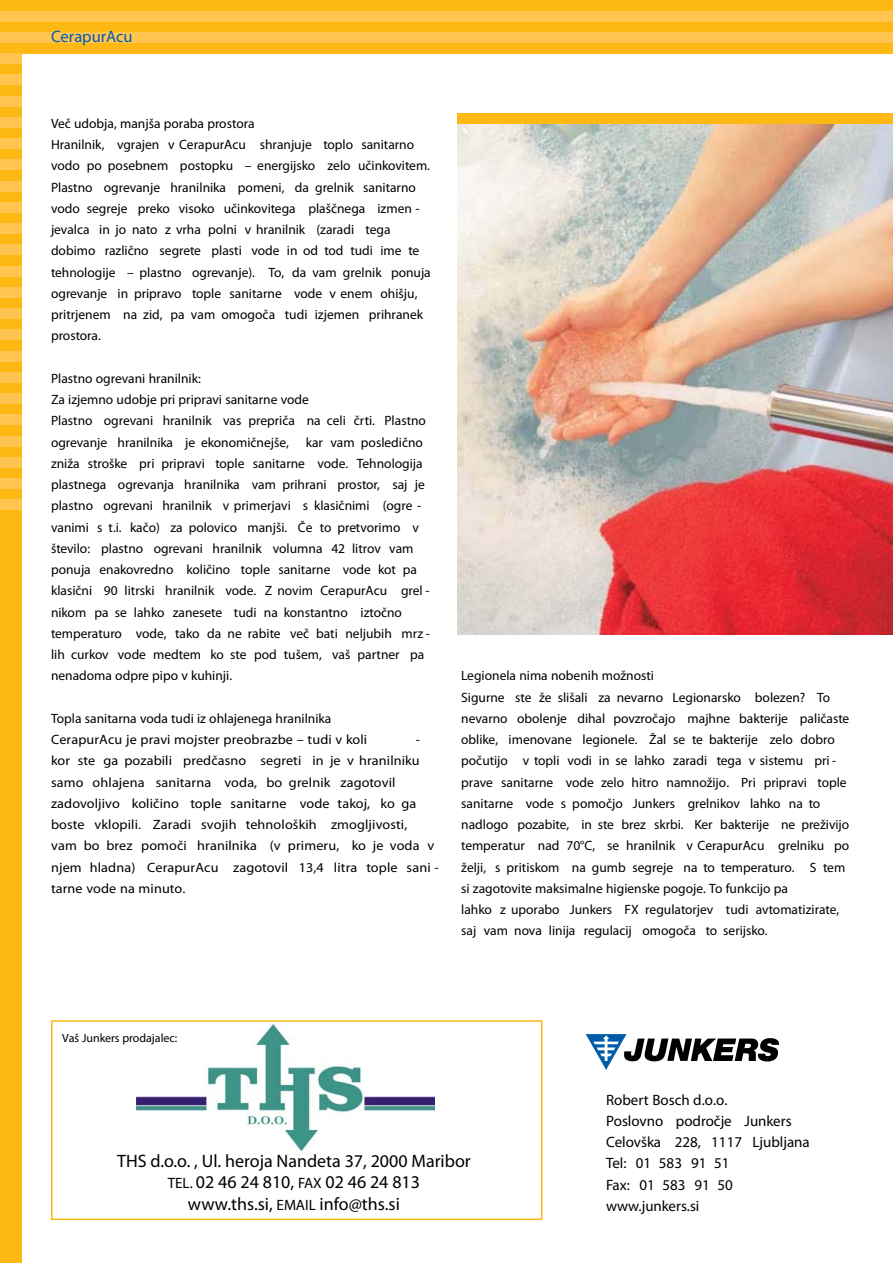
<style>
.page{position:relative;width:893px;height:1263px;background:#fff}
.page>*{position:absolute;margin:0;border:0;box-sizing:border-box;transform-origin:0 0}
.t1{font:18px/21.6px "Myriad Pro";color:#000;text-align:center}
.t2{font:700 16.5px "Bosch Sans";color:#005bab}
.t3{font:15px/21.3px "Bosch Sans";color:#000}
.t4{font:13.5px/21.3px "Bosch Sans";color:#000}
.t5{font:13.5px/21.3px "Bosch Sans";color:#000;scale:1.05 1}
.t6{font:700 13.5px/21.3px "Bosch Sans";color:#000}
.t7{font:italic 12px "Bosch Sans";color:#000}
.s1{font-size:15px}
</style>
<div class="page">
<img style="left:136px;top:1024px;width:299px;height:126px">
<img style="left:458px;top:124px;width:435px;height:511px">
<div style="left:0;top:0;width:893px;height:53px;background:#fdb813"></div>
<div style="left:0;top:11px;width:893px;height:11px;background:#ffc54e"></div>
<div style="left:0;top:32px;width:893px;height:11px;background:#ffc54e"></div>
<div style="left:0;top:0;width:21px;height:1263px;background:#fdb813"></div>
<div style="left:0;top:11px;width:21px;height:11px;background:#ffc54e"></div>
<div style="left:0;top:32px;width:21px;height:11px;background:#ffc54e"></div>
<div style="left:0;top:53px;width:21px;height:11px;background:#ffc54e"></div>
<div style="left:0;top:75px;width:21px;height:10px;background:#ffc54e"></div>
<div style="left:0;top:96px;width:21px;height:11px;background:#ffc54e"></div>
<div style="left:0;top:117px;width:21px;height:11px;background:#ffc54e"></div>
<div style="left:0;top:138px;width:21px;height:11px;background:#ffc54e"></div>
<div style="left:0;top:160px;width:21px;height:10px;background:#ffc54e"></div>
<div style="left:0;top:181px;width:21px;height:11px;background:#ffc54e"></div>
<div style="left:0;top:202px;width:21px;height:11px;background:#ffc54e"></div>
<div style="left:0;top:223px;width:21px;height:11px;background:#ffc54e"></div>
<div style="left:0;top:245px;width:21px;height:10px;background:#ffc54e"></div>
<div style="left:0;top:266px;width:21px;height:11px;background:#ffc54e"></div>
<div style="left:0;top:287px;width:21px;height:11px;background:#ffc54e"></div>
<div style="left:0;top:308px;width:21px;height:11px;background:#ffc54e"></div>
<div style="left:0;top:330px;width:21px;height:10px;background:#ffc54e"></div>
<div style="left:0;top:351px;width:21px;height:11px;background:#ffc54e"></div>
<div style="left:0;top:372px;width:21px;height:11px;background:#ffc54e"></div>
<div style="left:0;top:393px;width:21px;height:11px;background:#ffc54e"></div>
<div style="left:0;top:415px;width:21px;height:10px;background:#ffc54e"></div>
<div style="left:0;top:436px;width:21px;height:11px;background:#ffc54e"></div>
<div style="left:0;top:457px;width:21px;height:11px;background:#ffc54e"></div>
<div style="left:0;top:478px;width:21px;height:11px;background:#ffc54e"></div>
<div style="left:0;top:500px;width:21px;height:10px;background:#ffc54e"></div>
<div style="left:51px;top:1020px;width:491px;height:200px;border:2px solid #fdb813"></div>
<svg style="left:586px;top:1035px;width:193px;height:34px"></svg>
<div style="left:458px;top:114px;width:435px;height:10px;background:#fdb813"></div>
<p class="t2" style="left:51px;top:31px;width:83px">CerapurAcu</p>
<p class="t6" style="left:51px;top:113px;width:205px">Več udobja, manjša poraba prostora</p>
<p class="t4" style="left:51px;top:135px;width:381px">Hranilnik, vgrajen v CerapurAcu shranjuje toplo sanitarno vodo po posebnem postopku – energijsko zelo učinkovitem.<br>Plastno ogrevanje hranilnika pomeni, da grelnik sanitarno vodo segreje preko visoko učinkovitega plaščnega izmen - jevalca in jo nato z vrha polni v hranilnik (zaradi tega dobimo različno segrete plasti vode in od tod tudi ime te tehnologije – plastno ogrevanje). To, da vam grelnik ponuja ogrevanje in pripravo tople sanitarne vode v enem ohišju, pritrjenem na zid, pa vam omogoča tudi izjemen prihranek prostora.</p>
<p class="t6" style="left:51px;top:368px;width:259px">Plastno ogrevani hranilnik:<br>Za izjemno udobje pri pripravi sanitarne vode</p>
<p class="t4" style="left:51px;top:411px;width:376px">Plastno ogrevani hranilnik vas prepriča na celi črti. Plastno ogrevanje hranilnika je ekonomičnejše,</p>
<p class="t4" style="left:51px;top:432px;width:381px;text-indent:255px">kar vam posledično zniža stroške pri pripravi tople sanitarne vode. Tehnologija plastnega ogrevanja hranilnika vam prihrani prostor, saj je plastno ogrevani hranilnik v primerjavi s klasičnimi (ogre - vanimi s t.i. kačo) za polovico manjši. Če to pretvorimo v število: plastno ogrevani hranilnik volumna 42 litrov vam ponuja enakovredno količino tople sanitarne vode kot pa klasični 90 litrski hranilnik vode. Z novim CerapurAcu grel - nikom pa se lahko zanesete tudi na konstantno iztočno temperaturo vode, tako da ne rabite več bati neljubih mrz - lih curkov vode medtem ko ste pod tušem, vaš partner pa nenadoma odpre pipo v kuhinji.</p>
<p class="t6" style="left:51px;top:708px;width:282px">Topla sanitarna voda tudi iz ohlajenega hranilnika</p>
<p class="t5" style="left:51px;top:730px;width:303px">CerapurAcu je pravi mojster preobrazbe – tudi v koli</p>
<p class="t5" style="left:51px;top:730px;width:371px;text-indent:365px">- kor ste ga pozabili predčasno segreti in je v hranilniku samo ohlajena sanitarna voda, bo grelnik zagotovil zadovoljivo količino tople sanitarne vode takoj, ko ga boste vklopili. Zaradi svojih tehnoloških zmogljivosti,<br>vam bo brez pomoči hranilnika (v primeru, ko je voda v njem hladna) CerapurAcu zagotovil 13,4 litra tople sani - tarne vode na minuto.</p>
<p class="t6" style="left:461px;top:666px;width:194px">Legionela nima nobenih možnosti</p>
<p class="t4" style="left:461px;top:687px;width:389px">Sigurne ste že slišali za nevarno Legionarsko bolezen? To nevarno obolenje dihal povzročajo majhne bakterije paličaste oblike, imenovane legionele. Žal se te bakterije zelo dobro počutijo v topli vodi in se lahko zaradi tega v sistemu pri - prave sanitarne vode zelo hitro namnožijo. Pri pripravi tople sanitarne vode s pomočjo Junkers grelnikov lahko na to nadlogo pozabite, in ste brez skrbi. Ker bakterije ne preživijo temperatur nad 70°C, se hranilnik v CerapurAcu grelniku po želji, s pritiskom na gumb segreje na to temperaturo. S tem si zagotovite maksimalne higienske pogoje. To funkcijo pa<br>lahko z uporabo Junkers FX regulatorjev tudi avtomatizirate, saj vam nova linija regulacij omogoča to serijsko.</p>
<p class="t7" style="left:62px;top:1034px;width:117px">Vaš Junkers prodajalec:</p>
<h1 class="t1" style="left:117px;top:1150px;width:355px">THS d.o.o. , Ul. heroja Nandeta 37, 2000 Maribor<br><span class="s1">TEL.</span> 02 46 24 810, <span class="s1">FAX</span> 02 46 24 813<br>www.ths.si, <span class="s1">EMAIL</span> info@ths.si</h1>
<p class="t3" style="left:606px;top:1090px;width:205px">Robert Bosch d.o.o.<br>Poslovno področje Junkers<br>Celovška 228, 1117 Ljubljana<br>Tel: 01 583 91 51<br>Fax: 01 583 91 50 www.junkers.si</p>
</div>
